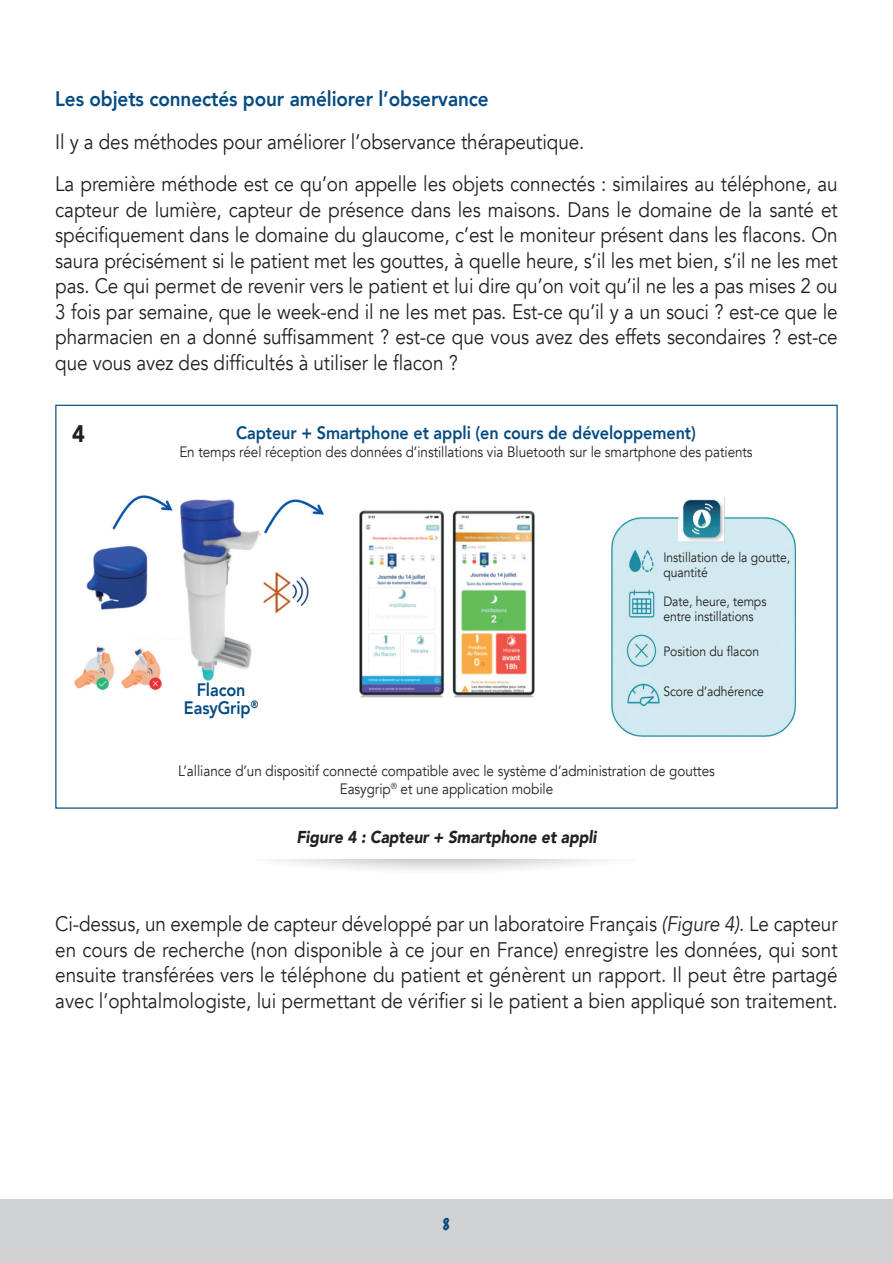
<style>
.page{position:relative;width:893px;height:1263px;background:#fff}
.page>*{position:absolute;margin:0;border:0;box-sizing:border-box;transform-origin:0 0}
.t1{font:900 24px "Avenir";color:#231f20;scale:.9 1}
.t2{font:21px/25.5px "Avenir";letter-spacing:-.005em;color:#231f20;text-align:justify;scale:.9 1}
.t3{font:800 21px "Avenir";letter-spacing:-.005em;color:#054b81;scale:.9 1}
.t4{font:800 18px/18px "Avenir";letter-spacing:-.005em;color:#054b81;text-align:center;scale:.9 1}
.t5{font:italic 900 17.25px "Avenir";letter-spacing:-.005em;color:#231f20;scale:.9 1}
.t6{font:15px/18px "Avenir";letter-spacing:-.005em;color:#231f20;text-align:center;scale:.9 1}
.t7{font:100 15px "Marker Felt";color:#054b81}
.t8{font:13.5px/15px "Avenir";letter-spacing:-.005em;color:#231f20;scale:.9 1}
.s1{font-style:italic}
</style>
<div class="page">
<div style="left:0;top:1199px;width:893px;height:64px;background:#d1d2d4"></div>
<img style="left:74px;top:495px;width:722px;height:242px">
<p class="t3" style="left:55px;top:87px;width:483px">Les objets connectés pour améliorer l’observance</p>
<p class="t2" style="left:55px;top:122px;width:871px;line-height:42.5px">Il y a des méthodes pour améliorer l’observance thérapeutique.<br>La première méthode est ce qu’on appelle les objets connectés : similaires au téléphone, au</p>
<p class="t2" style="left:55px;top:199px;width:871px">capteur de lumière, capteur de présence dans les maisons. Dans le domaine de la santé et spécifiquement dans le domaine du glaucome, c’est le moniteur présent dans les flacons. On saura précisément si le patient met les gouttes, à quelle heure, s’il les met bien, s’il ne les met pas. Ce qui permet de revenir vers le patient et lui dire qu’on voit qu’il ne les a pas mises 2 ou 3 fois par semaine, que le week-end il ne les met pas. Est-ce qu’il y a un souci ? est-ce que le pharmacien en a donné suffisamment ? est-ce que vous avez des effets secondaires ? est-ce que vous avez des difficultés à utiliser le flacon ?</p>
<p class="t1" style="left:72px;top:421px;width:16px">4</p>
<p class="t4" style="left:236px;top:424px;width:512px">Capteur + Smartphone et appli (en cours de développement)</p>
<p class="t6" style="left:179px;top:444px;width:638px">En temps réel réception des données d’instillations via Bluetooth sur le smartphone des patients</p>
<p class="t4" style="left:184px;top:681px;width:84px">Flacon<br>EasyGrip<sup>®</sup></p>
<p class="t8" style="left:663px;top:551px;width:142px">Instillation de la goutte, quantité</p>
<p class="t8" style="left:663px;top:596px;width:116px">Date, heure, temps entre instillations</p>
<p class="t8" style="left:663px;top:644px;width:108px">Position du flacon</p>
<p class="t8" style="left:663px;top:686px;width:113px">Score d’adhérence</p>
<p class="t6" style="left:178px;top:763px;width:598px">L’alliance d’un dispositif connecté compatible avec le système d’administration de gouttes<br>Easygrip<sup>®</sup> et une application mobile</p>
<p class="t5" style="left:296px;top:827px;width:335px">Figure 4 : Capteur + Smartphone et appli</p>
<p class="t2" style="left:55px;top:913px;width:871px">Ci-dessus, un exemple de capteur développé par un laboratoire Français <span class="s1">(Figure 4)</span>. Le capteur en cours de recherche (non disponible à ce jour en France) enregistre les données, qui sont ensuite transférées vers le téléphone du patient et génèrent un rapport. Il peut être partagé avec l’ophtalmologiste, lui permettant de vérifier si le patient a bien appliqué son traitement.</p>
<p class="t7" style="left:442px;top:1218px;width:10px">8</p>
</div>
